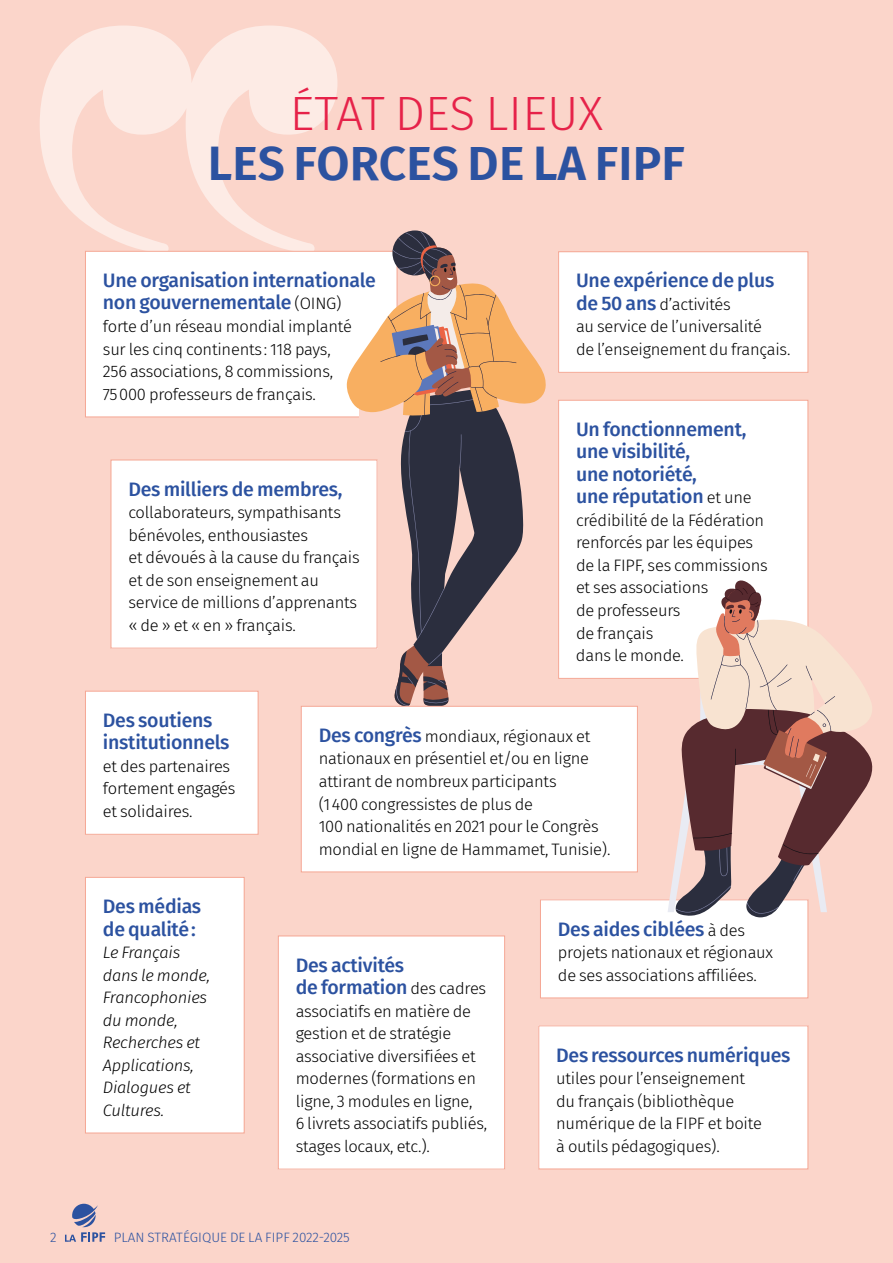
<style>
.page{position:relative;width:893px;height:1263px;background:#fbd5ca}
.page>*{position:absolute;margin:0;border:0;box-sizing:border-box;transform-origin:0 0}
.t1{font:600 48px "Fira Sans";letter-spacing:.005em;color:#2c52a0}
.t2{font:300 48px "Fira Sans";letter-spacing:.005em;color:#e62249}
.t3{font:500 19.5px/22.5px "Fira Sans";letter-spacing:-.015em;color:#2c52a0}
.t4{font:300 16.5px/22.5px "Fira Sans";letter-spacing:-.015em;color:#000}
.t5{font:italic 300 16.5px/22.5px "Fira Sans";letter-spacing:-.015em;color:#000}
.t6{font:300 13.5px "Fira Sans";letter-spacing:.005em;color:#2c52a0}
.s1{font-weight:300;font-size:16.5px;color:#000}
.s2{font-weight:500;font-size:19.5px;color:#2c52a0}
</style>
<div class="page">
<svg style="left:40px;top:26px;width:297px;height:225px"></svg>
<div style="left:540px;top:900px;width:268px;height:98px;background:#fff"></div>
<div style="left:540px;top:899px;width:268px;height:99px;border:1px solid #f5a794"></div>
<div style="left:85px;top:251px;width:312px;height:166px;background:#fff"></div>
<div style="left:85px;top:251px;width:312px;height:166px;border:1px solid #f5a794"></div>
<div style="left:111px;top:460px;width:266px;height:188px;background:#fff"></div>
<div style="left:111px;top:460px;width:266px;height:188px;border:1px solid #f5a794"></div>
<svg style="left:347px;top:231px;width:199px;height:475px"></svg>
<div style="left:559px;top:252px;width:249px;height:120px;background:#fff"></div>
<div style="left:558px;top:251px;width:250px;height:122px;border:1px solid #f5a794"></div>
<div style="left:559px;top:400px;width:249px;height:278px;background:#fff"></div>
<div style="left:558px;top:400px;width:250px;height:279px;border:1px solid #f5a794"></div>
<div style="left:85px;top:877px;width:159px;height:256px;background:#fff"></div>
<div style="left:85px;top:877px;width:160px;height:256px;border:1px solid #f5a794"></div>
<div style="left:539px;top:1026px;width:269px;height:143px;background:#fff"></div>
<div style="left:538px;top:1025px;width:270px;height:144px;border:1px solid #f5a794"></div>
<div style="left:85px;top:691px;width:173px;height:143px;background:#fff"></div>
<div style="left:85px;top:691px;width:174px;height:144px;border:1px solid #f5a794"></div>
<div style="left:301px;top:706px;width:336px;height:166px;background:#fff"></div>
<div style="left:301px;top:706px;width:337px;height:166px;border:1px solid #f5a794"></div>
<div style="left:278px;top:936px;width:227px;height:233px;background:#fff"></div>
<div style="left:278px;top:935px;width:227px;height:234px;border:1px solid #f5a794"></div>
<svg style="left:668px;top:677px;width:7px;height:235px"></svg>
<svg style="left:675px;top:580px;width:197px;height:337px"></svg>
<svg style="left:65px;top:1204px;width:40px;height:38px"></svg>
<h1 class="t2" style="left:290px;top:79px;width:315px">ÉTAT DES LIEUX</h1>
<h1 class="t1" style="left:208px;top:124px;width:479px">LES FORCES DE LA FIPF</h1>
<p class="t3" style="left:103px;top:268px;width:274px">Une organisation internationale non gouvernementale <span class="s1">(OING)</span></p>
<p class="t4" style="left:103px;top:315px;width:250px">forte d’un réseau mondial implanté sur les cinq continents: 118 pays, 256 associations, 8 commissions, 75 000 professeurs de français.</p>
<p class="t3" style="left:128px;top:477px;width:216px">Des milliers de membres,</p>
<p class="t4" style="left:128px;top:501px;width:233px">collaborateurs, sympathisants bénévoles, enthousiastes<br>et dévoués à la cause du français et de son enseignement au service de millions d’apprenants « de » et « en » français.</p>
<p class="t3" style="left:576px;top:268px;width:200px">Une expérience de plus</p>
<p class="t4" style="left:576px;top:293px;width:216px"><span class="s2">de 50 ans</span> d’activités<br>au service de l’universalité<br>de l’enseignement du français.</p>
<p class="t3" style="left:576px;top:417px;width:177px">Un fonctionnement, une visibilité,<br>une notoriété,<br>une réputation <span class="s1">et une</span></p>
<p class="t4" style="left:576px;top:509px;width:193px">crédibilité de la Fédération renforcés par les équipes de la FIPF, ses commissions et ses associations<br>de professeurs<br>de français<br>dans le monde.</p>
<p class="t3" style="left:103px;top:708px;width:128px">Des soutiens institutionnels</p>
<p class="t4" style="left:103px;top:755px;width:134px">et des partenaires fortement engagés et solidaires.</p>
<p class="t3" style="left:103px;top:894px;width:100px">Des médias de qualité:</p>
<p class="t5" style="left:103px;top:941px;width:109px">Le Français dans le monde,<br>Francophonies du monde,<br>Recherches et<br>Applications,<br>Dialogues et<br>Cultures.</p>
<p class="t4" style="left:319px;top:725px;width:293px"><span class="s2">Des congrès</span> mondiaux, régionaux et nationaux en présentiel et/ou en ligne attirant de nombreux participants<br>(1 400 congressistes de plus de<br>100 nationalités en 2021 pour le Congrès mondial en ligne de Hammamet, Tunisie).</p>
<p class="t3" style="left:296px;top:952px;width:192px">Des activités<br>de formation <span class="s1">des cadres</span></p>
<p class="t4" style="left:296px;top:999px;width:193px">associatifs en matière de gestion et de stratégie associative diversifiées et modernes (formations en ligne, 3 modules en ligne,<br>6 livrets associatifs publiés, stages locaux, etc.).</p>
<p class="t3" style="left:558px;top:916px;width:189px">Des aides ciblées <span class="s1">à des</span></p>
<p class="t4" style="left:558px;top:941px;width:217px">projets nationaux et régionaux de ses associations affiliées.</p>
<p class="t3" style="left:556px;top:1042px;width:236px">Des ressources numériques</p>
<p class="t4" style="left:556px;top:1067px;width:207px">utiles pour l’enseignement du français (bibliothèque numérique de la FIPF et boite à outils pédagogiques).</p>
<p class="t6" style="left:50px;top:1227px;width:8px">2</p>
<p class="t6" style="left:114px;top:1227px;width:238px">PLAN STRATÉGIQUE DE LA FIPF 2022-2025</p>
</div>
